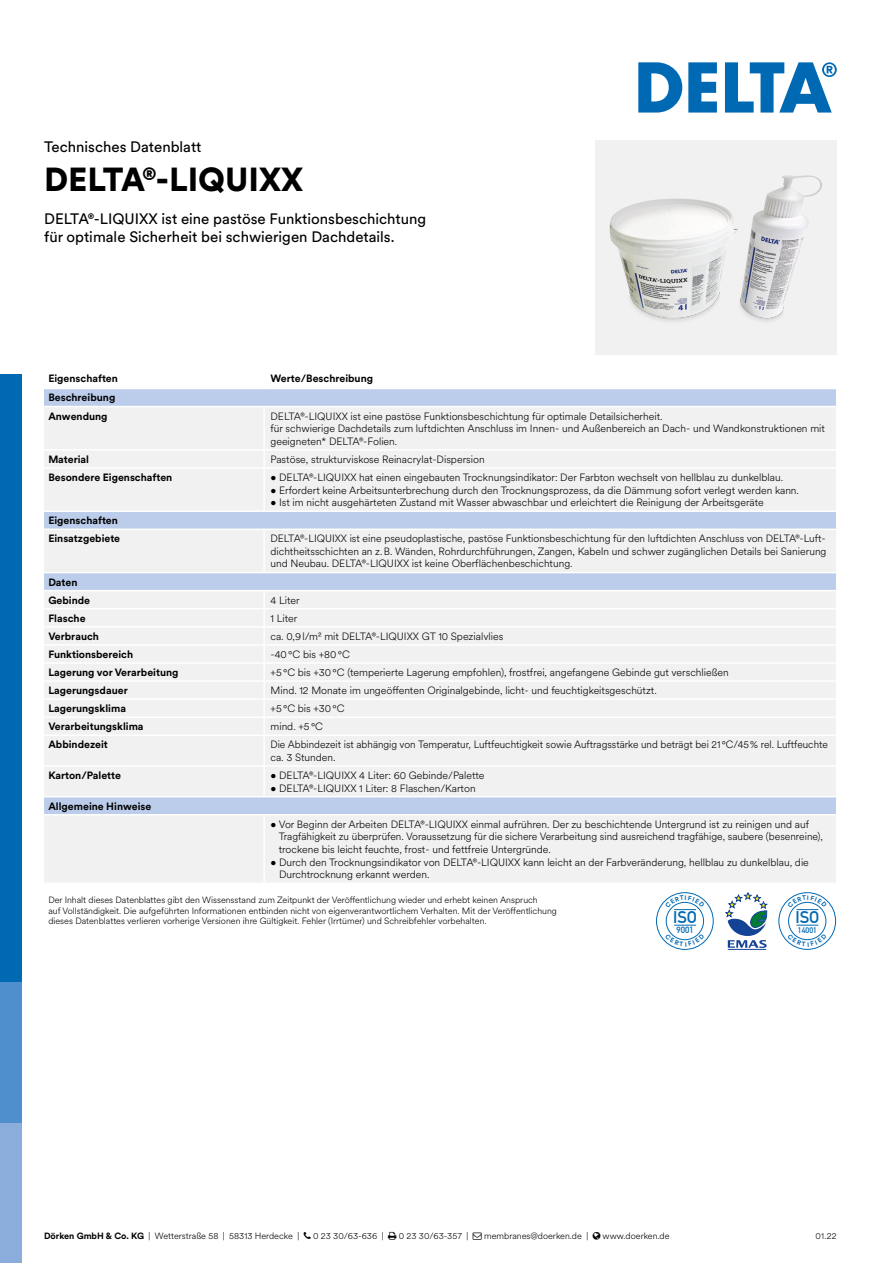
<style>
.page{position:relative;width:893px;height:1263px;background:#fff}
.page>*{position:absolute;margin:0;border:0;box-sizing:border-box;transform-origin:0 0}
.t1{font:900 33px "Circular XX";color:#000}
.t2{font:700 16.65px "DIN Alternate";color:#0069b4}
.t3{font:15px/18px "Circular XX";color:#000}
.t4{font:300 10.5px/12.6px "Circular XX";color:#000}
.t5{font:700 10.5px/18.1px "Circular XX";color:#000}
.t6{font:300 9px/10.8px "Circular XX";color:#000}
.t7{font:700 9px "DIN Alternate";color:#0069b4}
.t8{font:700 7.95px "DIN Alternate";color:#0069b4}
.s1{font-weight:700}
</style>
<div class="page">
<div style="left:44px;top:388px;width:793px;height:19px;background:#bccdeb"></div>
<div style="left:44px;top:408px;width:792px;height:474px;background:#f1f1f1"></div>
<svg style="left:44px;top:512px;width:792px;height:302px;fill:#f1f1f1"></svg>
<hr style="left:44px;top:388px;width:220px;height:1px;background:#fff">
<hr style="left:264px;top:388px;width:573px;height:1px;background:#fff">
<svg style="left:836px;top:389px;width:1px;height:17px"></svg>
<hr style="left:44px;top:406px;width:220px;height:1px;background:#fff">
<hr style="left:264px;top:406px;width:573px;height:1px;background:#fff">
<hr style="left:263px;top:407px;width:2px;height:42px;background:#fff">
<hr style="left:44px;top:449px;width:220px;height:2px;background:#fff">
<hr style="left:264px;top:449px;width:573px;height:2px;background:#fff">
<svg style="left:263px;top:451px;width:2px;height:16px"></svg>
<hr style="left:44px;top:467px;width:220px;height:2px;background:#fff">
<hr style="left:264px;top:467px;width:573px;height:2px;background:#fff">
<hr style="left:263px;top:469px;width:2px;height:41px;background:#fff">
<hr style="left:44px;top:510px;width:220px;height:2px;background:#fff">
<hr style="left:264px;top:510px;width:573px;height:2px;background:#fff">
<hr style="left:44px;top:528px;width:220px;height:2px;background:#fff">
<hr style="left:264px;top:528px;width:573px;height:2px;background:#fff">
<hr style="left:263px;top:530px;width:2px;height:42px;background:#fff">
<hr style="left:44px;top:572px;width:220px;height:1px;background:#fff">
<hr style="left:264px;top:572px;width:573px;height:1px;background:#fff">
<hr style="left:44px;top:590px;width:220px;height:1px;background:#fff">
<hr style="left:264px;top:590px;width:573px;height:1px;background:#fff">
<hr style="left:44px;top:608px;width:220px;height:1px;background:#fff">
<hr style="left:264px;top:608px;width:573px;height:1px;background:#fff">
<hr style="left:44px;top:626px;width:220px;height:1px;background:#fff">
<hr style="left:264px;top:626px;width:573px;height:1px;background:#fff">
<hr style="left:44px;top:644px;width:220px;height:2px;background:#fff">
<hr style="left:264px;top:644px;width:573px;height:2px;background:#fff">
<hr style="left:44px;top:662px;width:220px;height:2px;background:#fff">
<hr style="left:264px;top:662px;width:573px;height:2px;background:#fff">
<hr style="left:44px;top:680px;width:220px;height:2px;background:#fff">
<hr style="left:264px;top:680px;width:573px;height:2px;background:#fff">
<hr style="left:44px;top:698px;width:220px;height:2px;background:#fff">
<hr style="left:264px;top:698px;width:573px;height:2px;background:#fff">
<hr style="left:44px;top:716px;width:220px;height:2px;background:#fff">
<hr style="left:264px;top:716px;width:573px;height:2px;background:#fff">
<svg style="left:263px;top:591px;width:2px;height:143px"></svg>
<hr style="left:44px;top:734px;width:220px;height:2px;background:#fff">
<hr style="left:264px;top:734px;width:573px;height:2px;background:#fff">
<hr style="left:263px;top:736px;width:2px;height:29px;background:#fff">
<hr style="left:44px;top:765px;width:220px;height:2px;background:#fff">
<hr style="left:264px;top:765px;width:573px;height:2px;background:#fff">
<hr style="left:263px;top:767px;width:2px;height:29px;background:#fff">
<hr style="left:44px;top:796px;width:220px;height:1px;background:#fff">
<hr style="left:264px;top:796px;width:573px;height:1px;background:#fff">
<hr style="left:44px;top:814px;width:220px;height:1px;background:#fff">
<hr style="left:264px;top:814px;width:573px;height:1px;background:#fff">
<hr style="left:263px;top:815px;width:2px;height:67px;background:#fff">
<svg style="left:725px;top:892px;width:42px;height:56px"></svg>
<hr style="left:728px;top:949px;width:38px;height:1px;background:#134395">
<div style="left:778px;top:892px;width:58px;height:58px;border:1px solid #0069b4;border-radius:50%"></div>
<div style="left:788px;top:902px;width:38px;height:38px;border:1px solid #0069b4;border-radius:50%"></div>
<svg style="left:796px;top:925px;width:22px;height:1px"></svg>
<div style="left:656px;top:892px;width:58px;height:58px;border:1px solid #0069b4;border-radius:50%"></div>
<div style="left:666px;top:902px;width:38px;height:38px;border:1px solid #0069b4;border-radius:50%"></div>
<svg style="left:674px;top:925px;width:22px;height:1px"></svg>
<div style="left:595px;top:140px;width:242px;height:215px;background:#f1f1f1"></div>
<div style="left:588px;top:165px;width:246px;height:209px;background:#000;opacity:.15"></div>
<div style="left:0;top:1123px;width:22px;height:140px;background:#8baddc"></div>
<div style="left:0;top:982px;width:22px;height:141px;background:#4f8fcd"></div>
<svg style="left:688px;top:62px;width:29px;height:51px"></svg>
<svg style="left:638px;top:62px;width:44px;height:51px"></svg>
<svg style="left:725px;top:62px;width:112px;height:51px"></svg>
<div style="left:0;top:375px;width:22px;height:607px;background:#0069b4"></div>
<svg style="left:787px;top:934px;width:40px;height:12px"></svg>
<svg style="left:787px;top:895px;width:40px;height:15px"></svg>
<svg style="left:665px;top:934px;width:40px;height:12px"></svg>
<svg style="left:665px;top:895px;width:40px;height:15px"></svg>
<h3 class="t3" style="left:44px;top:137px;width:159px">Technisches Datenblatt</h3>
<h1 class="t1" style="left:44px;top:157px;width:261px">DELTA®-LIQUIXX</h1>
<h3 class="t3" style="left:44px;top:209px;width:384px">DELTA®-LIQUIXX ist eine pastöse Funktionsbeschichtung für optimale Sicherheit bei schwierigen Dachdetails.</h3>
<p class="t5" style="left:48px;top:369px;width:71px">Eigenschaften</p>
<p class="t5" style="left:270px;top:369px;width:104px">Werte/Beschreibung</p>
<p class="t5" style="left:48px;top:388px;width:69px">Beschreibung<br>Anwendung</p>
<p class="t4" style="left:270px;top:409px;width:556px">DELTA®-LIQUIXX ist eine pastöse Funktionsbeschichtung für optimale Detailsicherheit.<br>für schwierige Dachdetails zum luftdichten Anschluss im Innen- und Außenbereich an Dach- und Wandkonstruktionen mit geeigneten* DELTA®-Folien.</p>
<p class="t5" style="left:48px;top:450px;width:42px">Material</p>
<p class="t4" style="left:270px;top:452px;width:216px">Pastöse, strukturviskose Reinacrylat-Dispersion</p>
<p class="t5" style="left:48px;top:468px;width:126px">Besondere Eigenschaften</p>
<p class="t4" style="left:270px;top:470px;width:514px">• DELTA®-LIQUIXX hat einen eingebauten Trocknungsindikator: Der Farbton wechselt von hellblau zu dunkelblau.</p>
<p class="t4" style="left:270px;top:483px;width:530px">• Erfordert keine Arbeitsunterbrechung durch den Trocknungsprozess, da die Dämmung sofort verlegt werden kann.</p>
<p class="t4" style="left:270px;top:496px;width:495px">• Ist im nicht ausgehärteten Zustand mit Wasser abwaschbar und erleichtert die Reinigung der Arbeitsgeräte</p>
<p class="t5" style="left:48px;top:511px;width:73px">Eigenschaften<br>Einsatzgebiete</p>
<p class="t4" style="left:270px;top:532px;width:558px;text-align:justify">DELTA®-LIQUIXX ist eine pseudoplastische, pastöse Funktionsbeschichtung für den luftdichten Anschluss von DELTA®-Luft&shy;dichtheitsschichten an z.B. Wänden, Rohrdurchführungen, Zangen, Kabeln und schwer zugänglichen Details bei Sanierung und Neubau. DELTA®-LIQUIXX ist keine Oberflächenbeschichtung.</p>
<p class="t5" style="left:48px;top:572px;width:43px">Daten<br>Gebinde</p>
<p class="t4" style="left:270px;top:593px;width:31px">4 Liter</p>
<p class="t5" style="left:48px;top:608px;width:39px">Flasche</p>
<p class="t4" style="left:270px;top:611px;width:28px">1 Liter</p>
<p class="t5" style="left:48px;top:627px;width:52px">Verbrauch</p>
<p class="t4" style="left:270px;top:629px;width:234px">ca. 0,9l/m² mit DELTA®-LIQUIXX GT 10 Spezialvlies</p>
<p class="t5" style="left:48px;top:645px;width:86px">Funktionsbereich</p>
<p class="t4" style="left:270px;top:647px;width:81px">-40°C bis +80°C</p>
<p class="t5" style="left:48px;top:663px;width:132px">Lagerung vor Verarbeitung</p>
<p class="t4" style="left:270px;top:665px;width:460px">+5°C bis +30°C (temperierte Lagerung empfohlen), frostfrei, angefangene Gebinde gut verschließen</p>
<p class="t5" style="left:48px;top:681px;width:81px">Lagerungsdauer</p>
<p class="t4" style="left:270px;top:684px;width:388px">Mind. 12 Monate im ungeöffenten Originalgebinde, licht- und feuchtigkeitsgeschützt.</p>
<p class="t5" style="left:48px;top:699px;width:79px">Lagerungsklima</p>
<p class="t4" style="left:270px;top:702px;width:76px">+5°C bis +30°C</p>
<p class="t5" style="left:48px;top:717px;width:97px">Verarbeitungsklima</p>
<p class="t4" style="left:270px;top:720px;width:54px">mind. +5°C</p>
<p class="t5" style="left:48px;top:735px;width:61px">Abbindezeit</p>
<p class="t4" style="left:270px;top:738px;width:559px">Die Abbindezeit ist abhängig von Temperatur, Luftfeuchtigkeit sowie Auftragsstärke und beträgt bei 21 °C/45% rel. Luftfeuchte ca. 3 Stunden.</p>
<p class="t5" style="left:48px;top:766px;width:74px">Karton/Palette</p>
<p class="t4" style="left:270px;top:768px;width:216px">• DELTA®-LIQUIXX 4 Liter: 60 Gebinde/Palette</p>
<p class="t4" style="left:270px;top:781px;width:207px">• DELTA®-LIQUIXX 1 Liter: 8 Flaschen/Karton</p>
<p class="t5" style="left:48px;top:796px;width:105px">Allgemeine Hinweise</p>
<p class="t4" style="left:279px;top:817px;width:546px;text-indent:-8px">• Vor Beginn der Arbeiten DELTA®-LIQUIXX einmal aufrühren. Der zu beschichtende Untergrund ist zu reinigen und auf<br>Tragfähigkeit zu überprüfen. Voraussetzung für die sichere Verarbeitung sind ausreichend tragfähige, saubere (besenreine), trockene bis leicht feuchte, frost- und fettfreie Untergründe.</p>
<p class="t4" style="left:279px;top:855px;width:531px;text-indent:-9px">• Durch den Trocknungsindikator von DELTA®-LIQUIXX kann leicht an der Farbveränderung, hellblau zu dunkelblau, die<br>Durchtrocknung erkannt werden.</p>
<p class="t6" style="left:48px;top:894px;width:510px">Der Inhalt dieses Datenblattes gibt den Wissensstand zum Zeitpunkt der Veröffentlichung wieder und erhebt keinen Anspruch<br>auf Vollständigkeit. Die aufgeführten Informationen entbinden nicht von eigenverantwortlichem Verhalten. Mit der Veröffentlichung dieses Datenblattes verlieren vorherige Versionen ihre Gültigkeit. Fehler (Irrtümer) und Schreibfehler vorbehalten.</p>
<h2 class="t2" style="left:673px;top:905px;width:25px">ISO</h2>
<p class="t7" style="left:676px;top:923px;width:19px">9001</p>
<h2 class="t2" style="left:795px;top:905px;width:25px">ISO</h2>
<p class="t8" style="left:798px;top:924px;width:21px">14001</p>
<p class="t6" style="left:44px;top:1230px;width:257px"><span class="s1">Dörken GmbH &amp; Co. KG</span> | Wetterstraße 58 | 58313 Herdecke |</p>
<p class="t6" style="left:313px;top:1230px;width:72px">0 23 30/63-636 |</p>
<p class="t6" style="left:399px;top:1230px;width:71px">0 23 30/63-357 |</p>
<p class="t6" style="left:484px;top:1230px;width:106px">membranes@doerken.de |</p>
<p class="t6" style="left:602px;top:1230px;width:68px">www.doerken.de</p>
<p class="t6" style="left:815px;top:1230px;width:23px">01.22</p>
</div>
